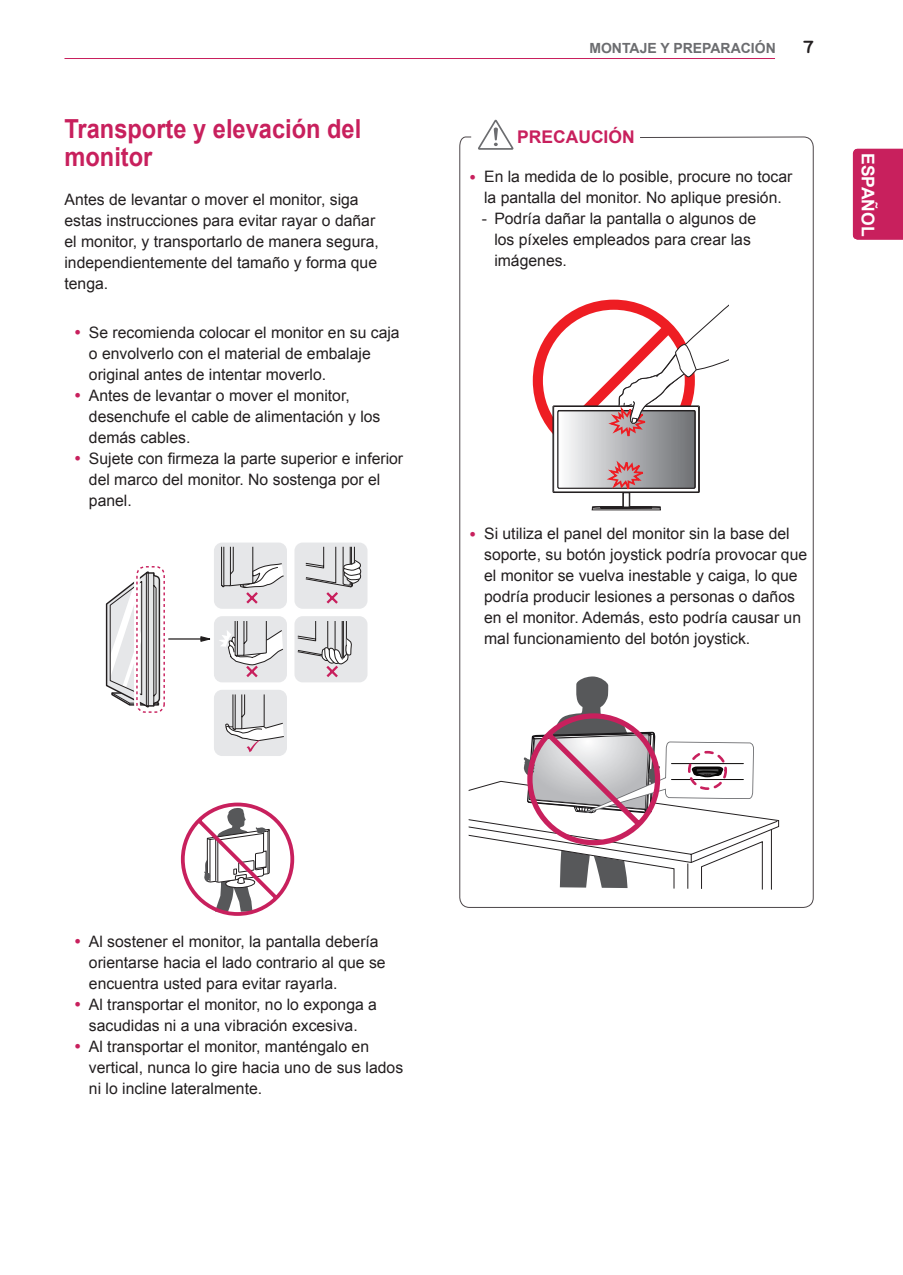
<style>
.page{position:relative;width:903px;height:1275px;background:#fff}
.page>*{position:absolute;margin:0;border:0;box-sizing:border-box;transform-origin:0 0}
.Title-1{font:700 26.25px/28px "Arial";color:#c8205d;scale:.9 1}
.t1{font:21px "Bryant LG";color:#fff}
.t2{font:700 18.38px "Bryant LG";color:#231f20}
.t3{font:700 17.5px "Arial";color:#c8205d}
.t4{font:700 17.5px "Arial";color:#fff}
.Body{font:15.75px/21px "Arial";color:#231f20}
.t5{font:700 14px "Arial";color:#6c6d70}
</style>
<div class="page">
<hr style="left:64px;top:58px;width:711px;height:1px;background:#c8205d">
<div style="left:853px;top:149px;width:50px;height:91px;background:#c8205d"></div>
<div style="left:214px;top:616px;width:73px;height:66px;background:#e6e7e9;border-radius:8px"></div>
<div style="left:294px;top:616px;width:73px;height:66px;background:#e6e7e9;border-radius:8px"></div>
<div style="left:214px;top:690px;width:73px;height:66px;background:#e6e7e9;border-radius:8px"></div>
<div style="left:214px;top:543px;width:73px;height:66px;background:#e6e7e9;border-radius:8px"></div>
<div style="left:294px;top:543px;width:73px;height:66px;background:#e6e7e9;border-radius:8px"></div>
<hr style="left:169px;top:638px;width:39px;height:2px;background:#211e1e">
<svg style="left:200px;top:636px;width:11px;height:6px"></svg>
<svg style="left:218px;top:546px;width:143px;height:206px"></svg>
<svg style="left:106px;top:571px;width:54px;height:137px"></svg>
<div style="left:134px;top:564px;width:33px;height:151px;border:6px solid #fff;border-radius:8px"></div>
<div style="left:136px;top:566px;width:29px;height:147px;border:1px dashed #c8205d;border-radius:8px"></div>
<svg style="left:181px;top:803px;width:113px;height:113px"></svg>
<svg style="left:459px;top:136px;width:355px;height:772px"></svg>
<svg style="left:478px;top:120px;width:35px;height:30px"></svg>
<svg style="left:471px;top:175px;width:4px;height:4px"></svg>
<svg style="left:471px;top:532px;width:4px;height:4px"></svg>
<p class="Title-1" style="left:64px;top:116px;width:331px">Transporte y elevación del monitor</p>
<p class="Body" style="left:64px;top:189px;width:316px">Antes de levantar o mover el monitor, siga estas instrucciones para evitar rayar o dañar el monitor, y transportarlo de manera segura, independientemente del tamaño y forma que tenga.</p>
<p class="Body" style="left:89px;top:322px;width:312px">Se recomienda colocar el monitor en su caja o envolverlo con el material de embalaje original antes de intentar moverlo.</p>
<p class="Body" style="left:89px;top:385px;width:293px">Antes de levantar o mover el monitor, desenchufe el cable de alimentación y los demás cables.</p>
<p class="Body" style="left:89px;top:448px;width:316px">Sujete con firmeza la parte superior e inferior del marco del monitor. No sostenga por el panel.</p>
<p class="t5" style="left:589px;top:39px;width:23px">MONT</p>
<p class="t5" style="left:629px;top:39px;width:146px">AJE Y PREPARACIÓN</p>
<p class="t2" style="left:803px;top:36px;width:12px">7</p>
<p class="t3" style="left:517px;top:125px;width:116px">PRECAUCIÓN</p>
<p class="Body" style="left:484px;top:167px;width:310px">En la medida de lo posible, procure no tocar la pantalla del monitor. No aplique presión.</p>
<p class="Body" style="left:494px;top:209px;width:263px;text-indent:-13px">- Podría dañar la pantalla o algunos de los píxeles empleados para crear las imágenes.</p>
<p class="t4" style="left:879px;top:153px;width:85px;rotate:90deg">ESPAÑOL</p>
<h2 class="t1" style="left:882px;top:175px;width:40px;rotate:90deg">ESP</h2>
<p class="Body" style="left:484px;top:524px;width:325px">Si utiliza el panel del monitor sin la base del soporte, su botón joystick podría provocar que el monitor se vuelva inestable y caiga, lo que podría producir lesiones a personas o daños en el monitor. Además, esto podría causar un mal funcionamiento del botón joystick.</p>
<p class="Body" style="left:89px;top:931px;width:298px">Al sostener el monitor, la pantalla debería orientarse hacia el lado contrario al que se encuentra usted para evitar rayarla.</p>
<p class="Body" style="left:89px;top:994px;width:290px">Al transportar el monitor, no lo exponga a sacudidas ni a una vibración excesiva.</p>
<p class="Body" style="left:89px;top:1036px;width:316px">Al transportar el monitor, manténgalo en vertical, nunca lo gire hacia uno de sus lados ni lo incline lateralmente.</p>
</div>
